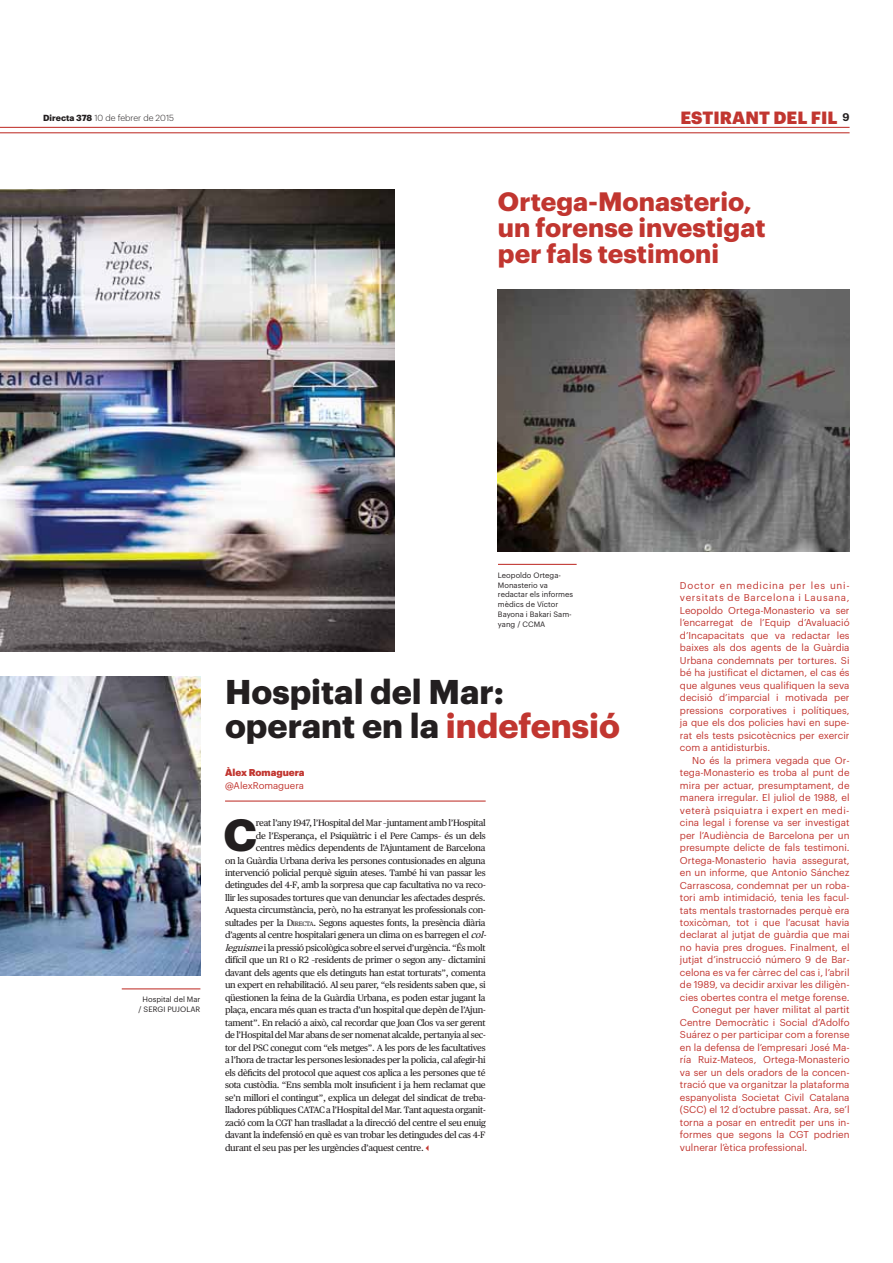
<style>
.page{position:relative;width:893px;height:1263px;background:#fff}
.page>*{position:absolute;margin:0;border:0;box-sizing:border-box;transform-origin:0 0}
.t1{font:700 44.1px "Graphik";color:#231f20}
.t2{font:700 33.6px/33.6px "Graphik";color:#231f20}
.t3{font:700 26.1px/26.1px "Graphik";color:#c13630}
.t4{font:900 17.4px "Graphik";letter-spacing:.005em;color:#c13630}
.t5{font:9.75px/12.5px "Graphik";color:#c13630;text-align:justify}
.t6{font:9.75px "Graphik";letter-spacing:.04em;color:#c13630}
.t7{font:900 9.75px "Graphik";color:#c13630}
.t8{font:9.6px "Graphik";color:#c13630}
.t9{font:9.3px "Publico Text";letter-spacing:-.03em;color:#231f20}
.t10{font:300 8.7px "Graphik";color:#231f20}
.t11{font:7.65px/9.8px "Graphik";color:#231f20;text-align:center}
.s1{font-weight:700}
.s2{color:#c13630}
.s3{font-style:inherit}
.s4{font-size:6.45px}
.s5{font-style:italic}
</style>
<div class="page">
<hr style="left:0;top:127px;width:849px;height:1px;background:#c13630">
<hr style="left:0;top:132px;width:849px;height:1px;background:#c13630">
<hr style="left:225px;top:801px;width:261px;height:1px;background:#c13630">
<img style="left:0;top:189px;width:395px;height:462px">
<img style="left:0;top:676px;width:200px;height:300px">
<img style="left:498px;top:289px;width:351px;height:262px">
<hr style="left:122px;top:988px;width:78px;height:1px;background:#c13630">
<hr style="left:498px;top:564px;width:79px;height:1px;background:#c13630">
<p class="t10" style="left:43px;top:114px;width:132px"><span class="s1">Directa 378</span> 10 de febrer de 2015</p>
<h3 class="t4" style="left:680px;top:111px;width:171px">ESTIRANT DEL FIL <sup>9</sup></h3>
<h3 class="t3" style="left:498px;top:190px;width:269px">Ortega-Monasterio, un forense investigat per fals testimoni</h3>
<p class="t11" style="left:139px;top:995px;width:63px">Hospital del Mar / SERGI PUJOLAR</p>
<p class="t11" style="left:498px;top:571px;width:77px;text-align:left">Leopoldo Ortega-<br>Monasterio va redactar els informes mèdics de Víctor<br>Bayona i Bakari Sam&shy;yang / CCMA</p>
<h2 class="t2" style="left:225px;top:677px;width:397px">Hospital del Mar: operant en la <span class="s2">indefensió</span></h2>
<p class="t7" style="left:225px;top:769px;width:81px">Àlex Romaguera</p>
<p class="t8" style="left:225px;top:781px;width:81px">@AlexRomaguera</p>
<h1 class="t1" style="left:224px;top:817px;width:35px">C</h1>
<p class="t9" style="left:256px;top:819px;width:231px">reat l’any 1947, l’Hospital del Mar –juntament amb l’Hospital</p>
<p class="t9" style="left:256px;top:831px;width:231px">de l’Esperança, el Psiquiàtric i el Pere Camps– és un dels</p>
<p class="t9" style="left:256px;top:844px;width:231px">centres mèdics dependents de l’Ajuntament de Barcelona</p>
<p class="t9" style="left:225px;top:856px;width:262px">on la Guàrdia Urbana deriva les persones contusionades en alguna</p>
<p class="t9" style="left:225px;top:869px;width:262px">intervenció policial perquè siguin ateses. També hi van passar les</p>
<p class="t9" style="left:225px;top:881px;width:262px">detingudes del 4-F, amb la sorpresa que cap facultativa no va reco-</p>
<p class="t9" style="left:225px;top:894px;width:262px">llir les suposades tortures que van denunciar les afectades després.</p>
<p class="t9" style="left:225px;top:906px;width:262px">Aquesta circumstància, però, no ha estranyat les professionals con-</p>
<p class="t9" style="left:225px;top:919px;width:262px">sultades per la <span class="s3">D</span><span class="s4">IRECTA</span>. Segons aquestes fonts, la presència diària</p>
<p class="t9" style="left:225px;top:931px;width:265px">d’agents al centre hospitalari genera un clima on es barregen el <span class="s5">col-</span></p>
<p class="t9" style="left:225px;top:944px;width:262px"><span class="s5">leguisme</span> i la pressió psicològica sobre el servei d’urgència. “És molt</p>
<p class="t9" style="left:225px;top:956px;width:262px">difícil que un R1 o R2 –residents de primer o segon any– dictamini</p>
<p class="t9" style="left:225px;top:969px;width:262px">davant dels agents que els detinguts han estat torturats”, comenta</p>
<p class="t9" style="left:225px;top:981px;width:262px">un expert en rehabilitació. Al seu parer, “els residents saben que, si</p>
<p class="t9" style="left:225px;top:994px;width:262px">qüestionen la feina de la Guàrdia Urbana, es poden estar jugant la</p>
<p class="t9" style="left:225px;top:1006px;width:262px">plaça, encara més quan es tracta d’un hospital que depèn de l’Ajun-</p>
<p class="t9" style="left:225px;top:1019px;width:262px">tament”. En relació a això, cal recordar que Joan Clos va ser gerent</p>
<p class="t9" style="left:225px;top:1031px;width:262px">de l’Hospital del Mar abans de ser nomenat alcalde, pertanyia al sec-</p>
<p class="t9" style="left:225px;top:1044px;width:262px">tor del PSC conegut com “els metges”. A les pors de les facultatives</p>
<p class="t9" style="left:225px;top:1056px;width:262px">a l’hora de tractar les persones lesionades per la policia, cal afegir-hi</p>
<p class="t9" style="left:225px;top:1069px;width:262px">els dèficits del protocol que aquest cos aplica a les persones que té</p>
<p class="t9" style="left:225px;top:1081px;width:262px">sota custòdia. “Ens sembla molt insuficient i ja hem reclamat que</p>
<p class="t9" style="left:225px;top:1094px;width:262px">se’n millori el contingut”, explica un delegat del sindicat de treba-</p>
<p class="t9" style="left:225px;top:1106px;width:262px">lladores públiques CATAC a l’Hospital del Mar. Tant aquesta organit-</p>
<p class="t9" style="left:225px;top:1118px;width:262px">zació com la CGT han traslladat a la direcció del centre el seu enuig</p>
<p class="t9" style="left:225px;top:1131px;width:262px">davant la indefensió en què es van trobar les detingudes del cas 4-F</p>
<p class="t9" style="left:225px;top:1143px;width:200px">durant el seu pas per les urgències d’aquest centre.</p>
<p class="t5" style="left:680px;top:580px;width:171px">Doctor en medicina per les uni&shy;versitats de Barcelona i Lausana, Leopoldo Ortega-Monasterio va ser l’encarregat de l’Equip d’Avaluació d’Incapacitats que va redactar les baixes als dos agents de la Guàrdia Urbana condemnats per tortures. Si bé ha justificat el dictamen, el cas és que algunes veus qualifiquen la seva decisió d’imparcial i motivada per pressions corporatives i polítiques, ja que els dos policies havi en supe&shy;rat els tests psicotècnics per exercir com a antidisturbis.</p>
<p class="t5" style="left:692px;top:754px;width:159px">No és la primera vegada que Or-</p>
<p class="t5" style="left:680px;top:767px;width:171px">tega-Monasterio es troba al punt de</p>
<p class="t5" style="left:680px;top:779px;width:171px">mira per actuar, presumptament, de</p>
<p class="t5" style="left:680px;top:792px;width:171px">manera irregular. El juliol de 1988, el</p>
<p class="t6" style="left:680px;top:806px;width:171px">veterà psiquiatra i expert en medi-</p>
<p class="t5" style="left:680px;top:817px;width:171px">cina legal i forense va ser investigat</p>
<p class="t5" style="left:680px;top:829px;width:171px">per l’Audiència de Barcelona per un</p>
<p class="t5" style="left:680px;top:842px;width:171px">presumpte delicte de fals testimoni.</p>
<p class="t5" style="left:680px;top:854px;width:171px">Ortega-Monasterio havia assegurat,</p>
<p class="t5" style="left:680px;top:867px;width:171px">en un informe, que Antonio Sánchez</p>
<p class="t5" style="left:680px;top:879px;width:171px">Carrascosa, condemnat per un roba-</p>
<p class="t5" style="left:680px;top:892px;width:171px">tori amb intimidació, tenia les facul-</p>
<p class="t5" style="left:680px;top:904px;width:171px">tats mentals trastornades perquè era</p>
<p class="t5" style="left:680px;top:917px;width:171px">toxicòman, tot i que l’acusat havia</p>
<p class="t5" style="left:680px;top:929px;width:171px">declarat al jutjat de guàrdia que mai</p>
<p class="t5" style="left:680px;top:942px;width:171px">no havia pres drogues. Finalment, el</p>
<p class="t5" style="left:680px;top:954px;width:171px">jutjat d’instrucció número 9 de Bar-</p>
<p class="t5" style="left:680px;top:967px;width:171px">celona es va fer càrrec del cas i, l’abril</p>
<p class="t5" style="left:680px;top:979px;width:171px">de 1989, va decidir arxivar les diligèn-</p>
<p class="t5" style="left:680px;top:992px;width:171px">cies obertes contra el metge forense.</p>
<p class="t5" style="left:692px;top:1004px;width:159px">Conegut per haver militat al partit</p>
<p class="t5" style="left:680px;top:1017px;width:171px">Centre Democràtic i Social d’Adolfo</p>
<p class="t5" style="left:680px;top:1029px;width:171px">Suárez o per participar com a forense</p>
<p class="t5" style="left:680px;top:1042px;width:171px">en la defensa de l’empresari José Ma-</p>
<p class="t5" style="left:680px;top:1054px;width:171px">ría Ruiz-Mateos, Ortega-Monasterio</p>
<p class="t5" style="left:680px;top:1067px;width:171px">va ser un dels oradors de la concen-</p>
<p class="t5" style="left:680px;top:1079px;width:171px">tració que va organitzar la plataforma</p>
<p class="t5" style="left:680px;top:1092px;width:171px">espanyolista Societat Civil Catalana</p>
<p class="t5" style="left:680px;top:1104px;width:171px">(SCC) el 12 d’octubre passat. Ara, se’l</p>
<p class="t5" style="left:680px;top:1117px;width:171px">torna a posar en entredit per uns in-</p>
<p class="t5" style="left:680px;top:1129px;width:171px">formes que segons la CGT podrien</p>
<p class="t5" style="left:680px;top:1142px;width:129px">vulnerar l’ètica professional.</p>
</div>
